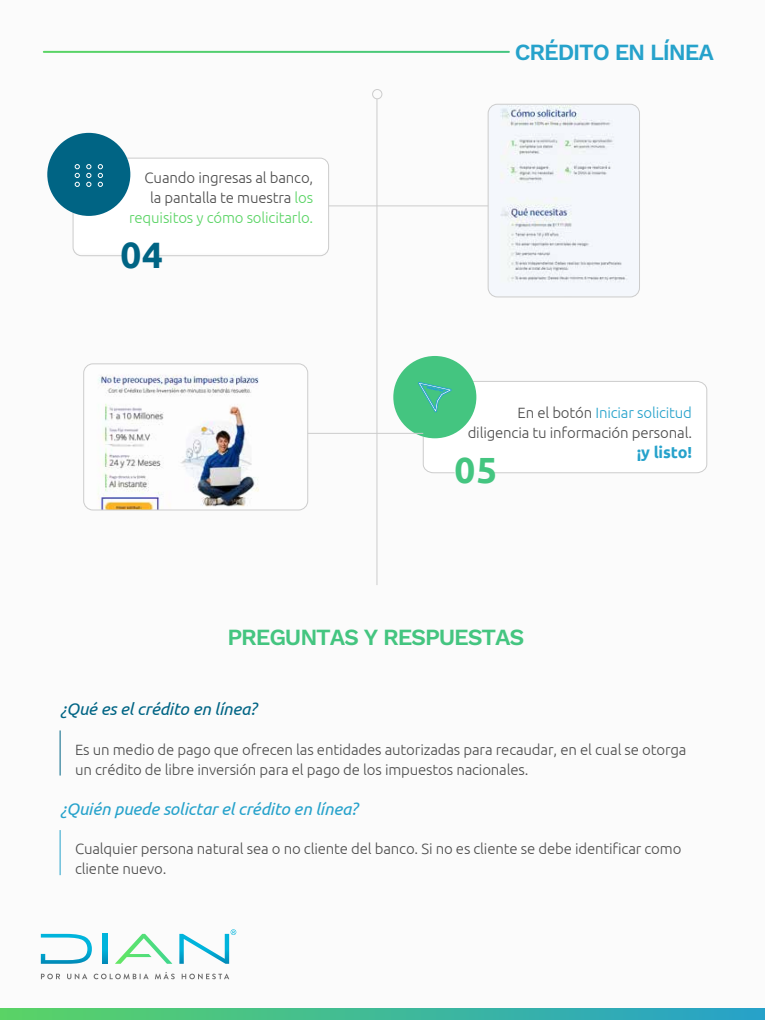
<style>
.page{position:relative;width:765px;height:1020px;background:#fbfbfb}
.page>*{position:absolute;margin:0;border:0;box-sizing:border-box;transform-origin:0 0}
.t1{font:700 36.75px "Ubuntu";color:#006484}
.t2{font:700 36.4px "Ubuntu";color:#44c580}
.t3{font:600 23.15px "Work Sans";letter-spacing:-.05em;color:#44c580}
.t4{font:600 23.15px "Work Sans";letter-spacing:-.05em;color:#26a2cb}
.t5{font:italic 17px "Ubuntu";letter-spacing:-.01em;color:#26a2cb}
.t6{font:italic 17px "Ubuntu";letter-spacing:-.01em;color:#006484}
.t7{font:700 16px "Ubuntu";letter-spacing:-.01em;color:#26a2cb}
.t8{font:300 15px/20px "Ubuntu";letter-spacing:-.01em;color:#4d4d4d;text-align:right}
.t9{font:300 14.85px/19.8px "Ubuntu";letter-spacing:-.01em;color:#4d4d4d}
.s1{color:#5ad465}
.s2{color:#26a2cb}
</style>
<div class="page">
<svg style="left:41px;top:974px;width:19px;height:5px"></svg>
<svg style="left:67px;top:974px;width:20px;height:5px"></svg>
<svg style="left:94px;top:974px;width:55px;height:5px"></svg>
<svg style="left:155px;top:972px;width:20px;height:7px"></svg>
<svg style="left:182px;top:974px;width:47px;height:5px"></svg>
<svg style="left:115px;top:934px;width:57px;height:30px"></svg>
<svg style="left:41px;top:934px;width:51px;height:30px"></svg>
<svg style="left:103px;top:934px;width:4px;height:30px"></svg>
<svg style="left:179px;top:929px;width:57px;height:35px"></svg>
<svg style="left:0;top:1008px;width:765px;height:12px;background:#40ba97"></svg>
<div style="left:393px;top:356px;width:83px;height:82px;background:#44c580;border-radius:50%"></div>
<svg style="left:418px;top:380px;width:290px;height:94px"></svg>
<hr style="left:377px;top:99px;width:1px;height:486px;background:#ccc">
<div style="left:372px;top:89px;width:10px;height:10px;border:1px solid #ccc;border-radius:50%"></div>
<div style="left:73px;top:158px;width:256px;height:96px;background:#fff;border-radius:8px"></div>
<div style="left:73px;top:158px;width:256px;height:98px;border:1px solid #ccc;border-radius:8px"></div>
<div style="left:47px;top:133px;width:83px;height:83px;background:#006484;border-radius:50%"></div>
<svg style="left:75px;top:164px;width:5px;height:23px"></svg>
<svg style="left:86px;top:164px;width:5px;height:23px"></svg>
<svg style="left:98px;top:164px;width:5px;height:23px"></svg>
<svg style="left:43px;top:51px;width:467px;height:2px"></svg>
<img style="left:488px;top:104px;width:150px;height:193px">
<div style="left:488px;top:104px;width:152px;height:193px;border:1px solid #ccc;border-radius:9px"></div>
<img style="left:85px;top:365px;width:223px;height:145px">
<div style="left:83px;top:363px;width:225px;height:147px;border:1px solid #ccc;border-radius:9px"></div>
<hr style="left:329px;top:206px;width:159px;height:1px;background:#ccc">
<hr style="left:308px;top:433px;width:115px;height:1px;background:#ccc">
<hr style="left:60px;top:730px;width:1px;height:46px;background:#006484">
<hr style="left:60px;top:830px;width:1px;height:45px;background:#26a2cb">
<p class="t8" style="left:129px;top:167px;width:186px">Cuando ingresas al banco,<br>la pantalla te muestra <span class="s1">los requisitos y cómo solicitarlo.</span></p>
<h1 class="t1" style="left:120px;top:233px;width:44px">04</h1>
<h3 class="t4" style="left:515px;top:38px;width:200px">CRÉDITO EN LÍNEA</h3>
<p class="t9" style="left:468px;top:402px;width:226px;text-align:right">En el botón <span class="s2">Iniciar solicitud </span>diligencia tu información personal.</p>
<h2 class="t2" style="left:455px;top:448px;width:44px">05</h2>
<p class="t7" style="left:637px;top:443px;width:57px">¡y listo!</p>
<h3 class="t3" style="left:227px;top:624px;width:298px">PREGUNTAS Y RESPUESTAS</h3>
<p class="t6" style="left:60px;top:699px;width:198px">¿Qué es el crédito en línea?</p>
<p class="t9" style="left:75px;top:739px;width:613px">Es un medio de pago que ofrecen las entidades autorizadas para recaudar, en el cual se otorga un crédito de libre inversión para el pago de los impuestos nacionales.</p>
<p class="t5" style="left:60px;top:798px;width:299px">¿Quién puede solictar el crédito en línea?</p>
<p class="t9" style="left:75px;top:839px;width:608px">Cualquier persona natural sea o no cliente del banco. Si no es cliente se debe identificar como cliente nuevo.</p>
</div>
